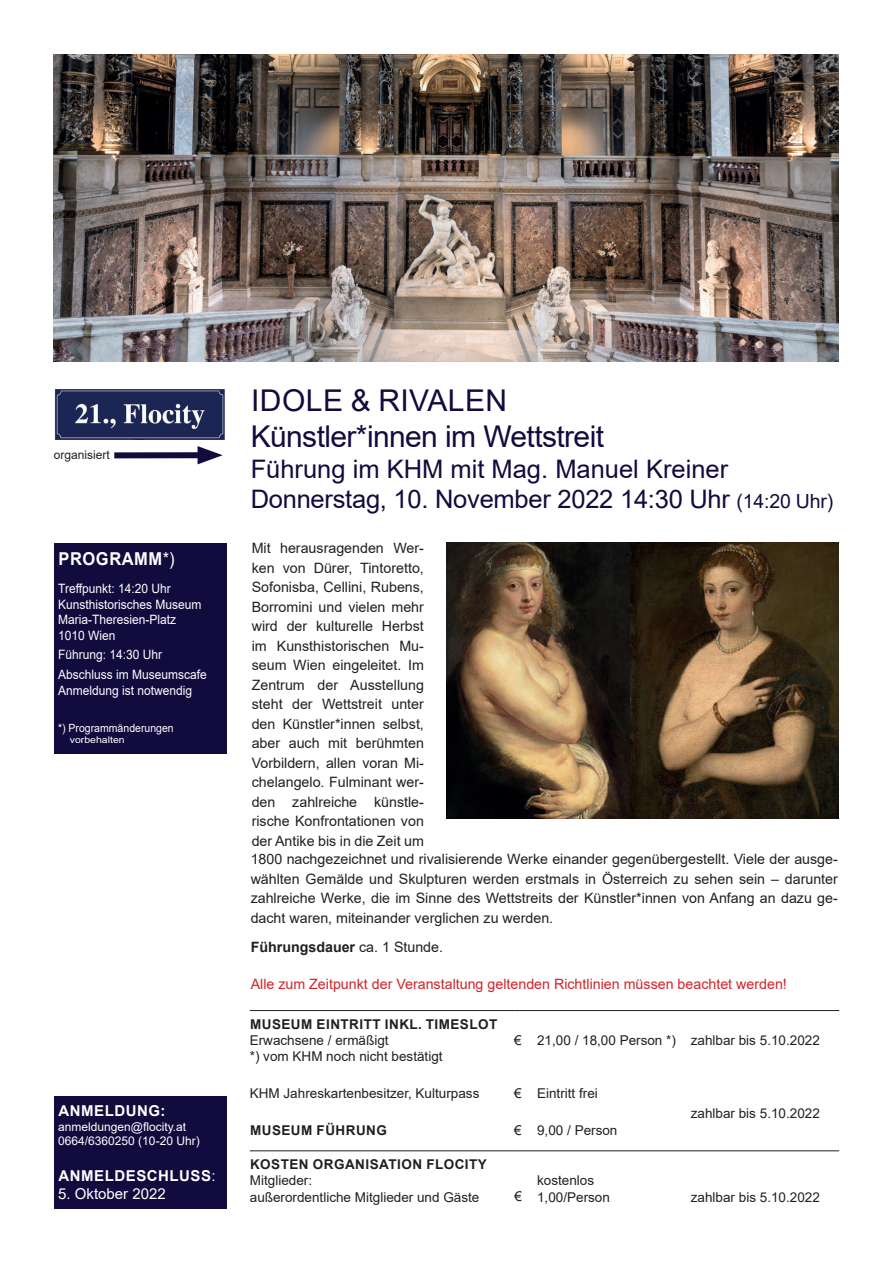
<style>
.page{position:relative;width:893px;height:1263px;background:#fff}
.page>*{position:absolute;margin:0;border:0;box-sizing:border-box;transform-origin:0 0}
.t1{font:30px/36px "Arial";letter-spacing:-.02em;color:#120b3e}
.t2{font:25.5px/30.6px "Arial";letter-spacing:-.005em;color:#120b3e}
.t3{font:700 17.7px "Arial";letter-spacing:.035em;color:#fff;scale:.93 1}
.t4{font:700 15px "Arial";letter-spacing:.035em;color:#fff}
.t5{font:15px "Arial";color:#fff}
.t6{font:14.25px/19.5px "Arial";color:#231f20;text-align:justify}
.t7{font:14.25px "Arial";color:#d1232a}
.t8{font:700 14.25px "Arial";color:#231f20}
.t9{font:13.5px/16.2px "Arial";color:#231f20}
.t10{font:700 13.5px "Arial";letter-spacing:.035em;color:#231f20}
.t11{font:12.9px/15.5px "Arial";color:#fff;scale:.93 1}
.t12{font:12px/14.4px "Arial";color:#fff}
.t13{font:12px "Arial";color:#231f20}
.t14{font:11.25px "Arial";color:#fff;scale:.93 1}
.t15{font:9.3px "Arial";color:#fff;scale:1.13 1}
.s1{font-weight:400}
.s2{font-size:19.5px}
</style>
<div class="page">
<div style="left:54px;top:543px;width:172px;height:210px;background:#120b3e"></div>
<div style="left:54px;top:1097px;width:172px;height:112px;background:#120b3e"></div>
<div style="left:114px;top:452px;width:94px;height:6px;background:#120b3e"></div>
<svg style="left:198px;top:446px;width:25px;height:18px"></svg>
<img style="left:54px;top:389px;width:171px;height:50px">
<hr style="left:250px;top:1010px;width:264px;height:1px;background:#231f20">
<svg style="left:514px;top:1010px;width:23px;height:1px"></svg>
<hr style="left:537px;top:1010px;width:154px;height:1px;background:#231f20">
<hr style="left:691px;top:1010px;width:148px;height:1px;background:#231f20">
<hr style="left:250px;top:1150px;width:264px;height:1px;background:#231f20">
<svg style="left:514px;top:1150px;width:23px;height:1px"></svg>
<hr style="left:537px;top:1150px;width:154px;height:1px;background:#231f20">
<hr style="left:691px;top:1150px;width:148px;height:1px;background:#231f20">
<img style="left:54px;top:54px;width:785px;height:308px">
<img style="left:446px;top:543px;width:393px;height:275px">
<p class="t13" style="left:54px;top:446px;width:58px">organisiert</p>
<p class="t3" style="left:58px;top:546px;width:126px">PROGRAMM<span class="s1">*)</span></p>
<p class="t11" style="left:58px;top:581px;width:156px">Treffpunkt: 14:20 Uhr<br>Kunsthistorisches Museum<br>Maria-Theresien-Platz<br>1010 Wien</p>
<p class="t11" style="left:58px;top:645px;width:161px;line-height:19.8px">Führung: 14:30 Uhr<br>Abschluss im Museumscafe</p>
<p class="t11" style="left:58px;top:682px;width:146px">Anmeldung ist notwendig</p>
<p class="t14" style="left:58px;top:720px;width:126px">*) Programmänderungen</p>
<p class="t15" style="left:70px;top:733px;width:50px">vorbehalten</p>
<p class="t4" style="left:59px;top:1100px;width:108px">ANMELDUNG:</p>
<p class="t12" style="left:58px;top:1119px;width:143px">anmeldungen@flocity.at<br>0664/6360250 (10-20 Uhr)</p>
<p class="t4" style="left:59px;top:1165px;width:159px">ANMELDESCHLUSS<span class="s1">:</span></p>
<p class="t5" style="left:58px;top:1183px;width:109px">5. Oktober 2022</p>
<h1 class="t1" style="left:251px;top:382px;width:355px">IDOLE &amp; RIVALEN<br>Künstler*innen im Wettstreit</h1>
<h2 class="t2" style="left:251px;top:453px;width:584px">Führung im KHM mit Mag. Manuel Kreiner<br>Donnerstag, 10. November 2022 14:30 Uhr <span class="s2">(14:20 Uhr)</span></h2>
<p class="t6" style="left:252px;top:538px;width:174px">Mit herausragenden Wer&shy;ken von Dürer, Tintoretto, Sofonisba, Cellini, Rubens, Borromini und vielen mehr wird der kulturelle Herbst im Kunsthistorischen Mu&shy;seum Wien eingeleitet. Im Zentrum der Ausstellung steht der Wettstreit unter den Künstler*innen selbst, aber auch mit berühmten Vorbildern, allen voran Mi&shy;chelangelo. Fulminant wer&shy;den zahlreiche künstle&shy;rische Konfrontationen von der Antike bis in die Zeit um</p>
<p class="t6" style="left:251px;top:849px;width:589px">1800 nachgezeichnet und rivalisierende Werke einander gegenübergestellt. Viele der ausge&shy;wählten Gemälde und Skulpturen werden erstmals in Österreich zu sehen sein – darunter zahlreiche Werke, die im Sinne des Wettstreits der Künstler*innen von Anfang an dazu ge&shy;dacht waren, miteinander verglichen zu werden.</p>
<p class="t8" style="left:251px;top:937px;width:194px">Führungsdauer <span class="s1">ca. 1 Stunde.</span></p>
<p class="t7" style="left:251px;top:974px;width:538px">Alle zum Zeitpunkt der Veranstaltung geltenden Richtlinien müssen beachtet werden!</p>
<p class="t10" style="left:250px;top:1015px;width:249px">MUSEUM EINTRITT INKL. TIMESLOT</p>
<p class="t9" style="left:250px;top:1032px;width:194px">Erwachsene / ermäßigt<br>*) vom KHM noch nicht bestätigt</p>
<p class="t9" style="left:250px;top:1085px;width:231px">KHM Jahreskartenbesitzer, Kulturpass</p>
<p class="t10" style="left:250px;top:1120px;width:138px">MUSEUM FÜHRUNG</p>
<p class="t10" style="left:250px;top:1155px;width:238px">KOSTEN ORGANISATION FLOCITY</p>
<p class="t9" style="left:250px;top:1172px;width:231px">Mitglieder:<br>außerordentliche Mitglieder und Gäste</p>
<p class="t9" style="left:514px;top:1032px;width:9px">€</p>
<p class="t9" style="left:537px;top:1032px;width:140px">21,00 / 18,00 Person *)</p>
<p class="t9" style="left:691px;top:1032px;width:131px">zahlbar bis 5.10.2022</p>
<p class="t9" style="left:514px;top:1085px;width:9px">€</p>
<p class="t9" style="left:514px;top:1122px;width:9px">€</p>
<p class="t9" style="left:514px;top:1188px;width:9px">€</p>
<p class="t9" style="left:537px;top:1085px;width:62px">Eintritt frei</p>
<p class="t9" style="left:537px;top:1122px;width:82px">9,00 / Person</p>
<p class="t9" style="left:537px;top:1172px;width:74px">kostenlos<br>1,00/Person</p>
<p class="t9" style="left:691px;top:1105px;width:131px">zahlbar bis 5.10.2022</p>
<p class="t9" style="left:691px;top:1189px;width:131px">zahlbar bis 5.10.2022</p>
</div>
